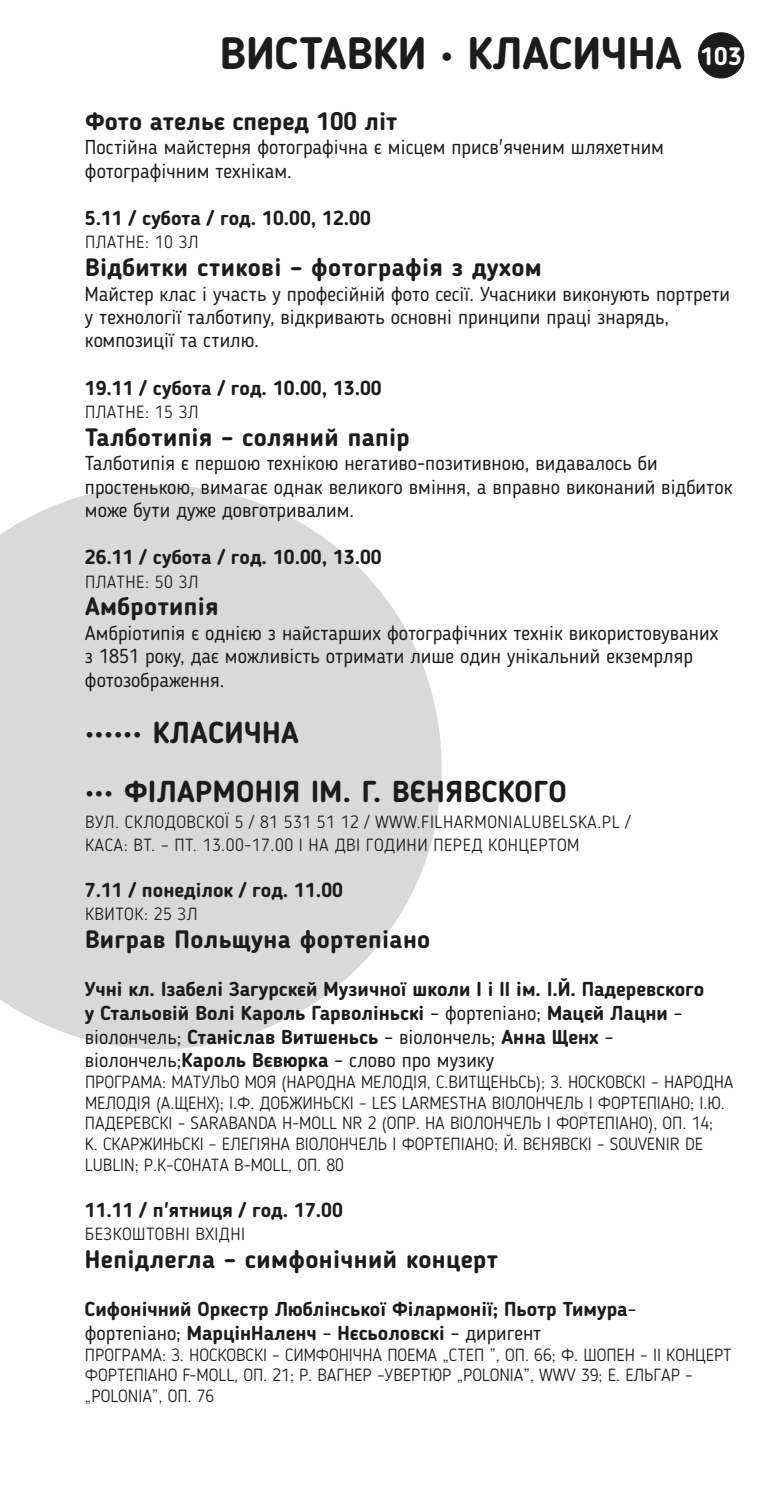
<style>
.page{position:relative;width:780px;height:1489px;background:#fff}
.page>*{position:absolute;margin:0;border:0;box-sizing:border-box;transform-origin:0 0}
.t1{font:700 45px "Blogger Sans";color:#1c1c1c}
.t2{font:700 30px "Blogger Sans";letter-spacing:.015em;color:#1c1c1c}
.t3{font:700 25px "Blogger Sans";letter-spacing:.015em;color:#1c1c1c}
.t4{font:20px/23.5px "Blogger Sans";color:#1c1c1c}
.t5{font:700 20px/23.5px "Blogger Sans";color:#1c1c1c}
.t6{font:300 17.5px/20.5px "Blogger Sans";color:#1c1c1c}
.t7{font:300 17.5px/22.5px "Blogger Sans";letter-spacing:.03em;color:#1c1c1c}
.s1{font-size:25px;color:#fff}
.s2{font-weight:400}
</style>
<div class="page">
<svg style="left:0;top:485px;width:441px;height:564px;fill:#d9d9d9"></svg>
<div style="left:698px;top:32px;width:46px;height:46px;background:#1c1c1c;border:1px solid #1c1c1c;border-radius:50%"></div>
<h1 class="t1" style="left:220px;top:34px;width:523px">ВИСТАВКИ • КЛАСИЧНА <span class="s1">103</span></h1>
<p class="t3" style="left:85px;top:111px;width:314px">Фото ательє сперед 100 літ</p>
<p class="t4" style="left:85px;top:137px;width:580px">Постійна майстерня фотографічна є місцем присв'яченим шляхетним фотографічним технікам.</p>
<p class="t5" style="left:85px;top:208px;width:287px">5.11 / субота / год. 10.00, 12.00</p>
<p class="t7" style="left:85px;top:232px;width:115px">ПЛАТНЕ: 10 ЗЛ</p>
<p class="t3" style="left:85px;top:257px;width:458px">Відбитки стикові – фотографія з духом</p>
<p class="t4" style="left:85px;top:284px;width:646px">Майстер клас і участь у професійній фото сесії. Учасники виконують портрети у технології талботипу, відкривають основні принципи праці знарядь, композиції та стилю.</p>
<p class="t5" style="left:85px;top:378px;width:298px">19.11 / субота / год. 10.00, 13.00</p>
<p class="t7" style="left:85px;top:402px;width:115px">ПЛАТНЕ: 15 ЗЛ</p>
<p class="t3" style="left:85px;top:426px;width:326px">Taлботипія – соляний папір</p>
<p class="t4" style="left:85px;top:453px;width:649px">Талботипія є першою технікою негативо-позитивною, видавалось би простенькою, вимагає однак великого вміння, а вправно виконаний відбиток може бути дуже довготривалим.</p>
<p class="t5" style="left:85px;top:547px;width:298px">26.11 / субота / год. 10.00, 13.00</p>
<p class="t7" style="left:85px;top:571px;width:115px">ПЛАТНЕ: 50 ЗЛ</p>
<p class="t3" style="left:85px;top:596px;width:135px">Амбротипія</p>
<p class="t4" style="left:85px;top:623px;width:635px">Амбріотипія є однією з найстарших фотографічних технік використовуваних з 1851 року, дає можливість отримати лише один унікальний екземрляр фотозображення.</p>
<h2 class="t2" style="left:85px;top:720px;width:215px">•••••• КЛАСИЧНА</h2>
<h2 class="t2" style="left:85px;top:779px;width:483px">••• ФІЛАРМОНІЯ ІМ. Г. ВЄНЯВСКОГО</h2>
<p class="t7" style="left:85px;top:812px;width:546px">ВУЛ. СКЛОДОВСКОЇ 5 / 81 531 51 12 / WWW.FILHARMONIALUBELSKA.PL /<br>КАСА: ВТ. – ПТ. 13.00-17.00 І НА ДВІ ГОДИНИ ПЕРЕД КОНЦЕРТОМ</p>
<p class="t5" style="left:85px;top:880px;width:259px">7.11 / понеділок / год. 11.00</p>
<p class="t7" style="left:85px;top:904px;width:114px">КВИТОК: 25 ЗЛ</p>
<p class="t3" style="left:85px;top:929px;width:347px">Виграв Польщуна фортепіано</p>
<p class="t5" style="left:85px;top:979px;width:620px">Учні кл. Ізабелі Загурскєй Музичної школи I i II iм. I.Й. Падеревского у Стальовій Волі Kaрoль Гарволіньскі <span class="s2">– фортепіано;</span> Мацєй Лацни <span class="s2">– віолончель;</span> Станіслав Витшеньсь <span class="s2">– віолончель;</span> Aннa Щенх <span class="s2">– віолончель;</span>Кароль Вєвюрка <span class="s2">– слово про музику</span></p>
<p class="t6" style="left:85px;top:1073px;width:650px">ПРОГРАМА: МАТУЛЬО МОЯ (НАРОДНА МЕЛОДІЯ, С.ВИТЩЕНЬСЬ); З. НОСКОВСКІ – НАРОДНА МЕЛОДІЯ (A.ЩЕНХ); I.Ф. ДОБЖИНЬСКІ – LES LARMESТНА ВІОЛОНЧЕЛЬ І ФОРТЕПІАНО; I.Ю.<br>ПАДЕРЕВСКІ – SARABANDA H-MOLL NR 2 (OПР. НА ВІОЛОНЧЕЛЬ І ФОРТЕПІАНО), OП. 14;<br>K. СКАРЖИНЬСКІ – ЕЛЕГІЯНА ВІОЛОНЧЕЛЬ І ФОРТЕПІАНО; Й. ВЄНЯВСКІ – SOUVENIR DE LUBLIN; Р.К–СОНАТA B-MOLL, OП. 80</p>
<p class="t5" style="left:85px;top:1199px;width:259px">11.11 / п'ятниця / год. 17.00</p>
<p class="t7" style="left:85px;top:1224px;width:162px">БЕЗКОШТОВНІ ВХІДНІ</p>
<p class="t3" style="left:85px;top:1248px;width:414px">Непідлегла – симфонічний концерт</p>
<p class="t5" style="left:85px;top:1298px;width:553px">Сифонічний Оркестр Люблінської Філармонії; Пьотр Тимура<span class="s2">– фортепіано;</span> MaрцінНаленч <span class="s2">–</span> Нєсьоловскі <span class="s2">– диригент</span></p>
<p class="t6" style="left:85px;top:1345px;width:648px">ПРОГРАМА: З. НОСКОВСКІ – СИМФОНІЧНА ПОЕМА „СТЕП ”, OП. 66; Ф. ШОПЕН – II КОНЦЕРТ<br>ФОРТЕПІАНО F-MOLL, OП. 21; Р. ВАГНЕР –УВЕРТЮР „POLONIA”, WWV 39; E. EЛЬГАР – „POLONIA”, OП. 76</p>
</div>
